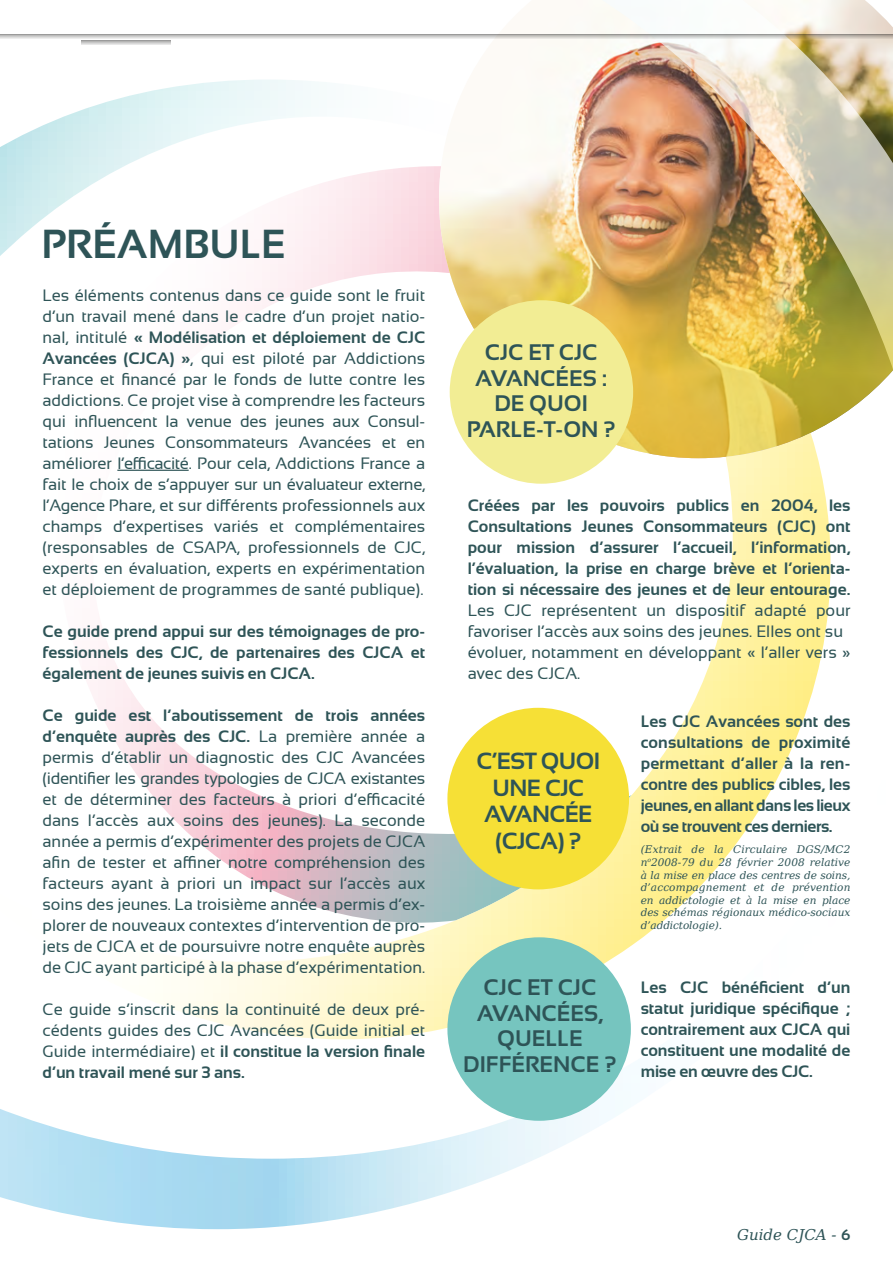
<style>
.page{position:relative;width:893px;height:1263px;background:#fff}
.page>*{position:absolute;margin:0;border:0;box-sizing:border-box;transform-origin:0 0}
.t1{font:700 40.5px "Sansation";color:#2e5457}
.t2{font:700 23.4px/26.5px "Sansation";letter-spacing:-.025em;color:#2e5457;text-align:center}
.t3{font:700 22.5px/25.5px "Sansation";color:#2e5457;text-align:center}
.t4{font:16.5px/21px "Sansation";color:#2e5457;text-align:justify}
.t5{font:700 16.5px/21px "Sansation";color:#2e5457;text-align:justify}
.t6{font:italic 15px "DejaVu Serif";color:#2e5457}
.t7{font:italic 10.5px/12.6px "DejaVu Serif";color:#2e5457;text-align:justify}
.s1{font-weight:700}
.s2{font-family:"Sansation";font-weight:700;font-style:normal}
</style>
<div class="page">
<img style="left:0;top:38px;width:831px;height:1191px">
<img style="left:439px;top:0;width:454px;height:458px">
<hr style="left:117px;top:470px;width:72px;height:1px;background:#2e5457">
<div style="left:450px;top:300px;width:183px;height:184px;background:#f2ed94;border-radius:50%"></div>
<div style="left:447px;top:937px;width:184px;height:184px;background:#76c5bf;border-radius:50%"></div>
<div style="left:447px;top:708px;width:182px;height:181px;background:#f6e036;border-radius:50%"></div>
<svg style="left:0;top:34px;width:893px;height:4px;background:#bebcb9"></svg>
<svg style="left:82px;top:40px;width:89px;height:5px"></svg>
<h1 class="t1" style="left:41px;top:221px;width:246px">PRÉAMBULE</h1>
<p class="t4" style="left:43px;top:285px;width:384px">Les éléments contenus dans ce guide sont le fruit d’un travail mené dans le cadre d’un projet natio&shy;nal, intitulé <span class="s1">« Modélisation et déploiement de CJC Avancées (CJCA) »</span>, qui est piloté par Addictions France et financé par le fonds de lutte contre les addictions. Ce projet vise à comprendre les facteurs qui influencent la venue des jeunes aux Consul&shy;tations Jeunes Consommateurs Avancées et en améliorer l’efficacité. Pour cela, Addictions France a fait le choix de s’appuyer sur un évaluateur externe, l’Agence Phare, et sur différents professionnels aux champs d’expertises variés et complémentaires (responsables de CSAPA, professionnels de CJC, experts en évaluation, experts en expérimentation et déploiement de programmes de santé publique).</p>
<p class="t5" style="left:43px;top:621px;width:384px">Ce guide prend appui sur des témoignages de pro&shy;fessionnels des CJC, de partenaires des CJCA et également de jeunes suivis en CJCA.</p>
<p class="t4" style="left:43px;top:705px;width:384px"><span class="s1">Ce guide est l’aboutissement de trois années d’enquête auprès des CJC.</span> La première année a permis d’établir un diagnostic des CJC Avancées (identifier les grandes typologies de CJCA existantes et de déterminer des facteurs à priori d’efficacité dans l’accès aux soins des jeunes). La seconde année a permis d’expérimenter des projets de CJCA afin de tester et affiner notre compréhension des facteurs ayant à priori un impact sur l’accès aux soins des jeunes. La troisième année a permis d’ex&shy;plorer de nouveaux contextes d’intervention de pro&shy;jets de CJCA et de poursuivre notre enquête auprès de CJC ayant participé à la phase d’expérimentation.</p>
<p class="t4" style="left:43px;top:999px;width:384px">Ce guide s’inscrit dans la continuité de deux pré&shy;cédents guides des CJC Avancées (Guide initial et Guide intermédiaire) et <span class="s1">il constitue la version finale d’un travail mené sur 3 ans.</span></p>
<h3 class="t3" style="left:467px;top:339px;width:150px">CJC ET CJC<br>AVANCÉES :<br>DE QUOI<br>PARLE-T-ON ?</h3>
<p class="t5" style="left:468px;top:495px;width:384px">Créées par les pouvoirs publics en 2004, les Consultations Jeunes Consommateurs (CJC) ont pour mission d’assurer l’accueil, l’information, l’évaluation, la prise en charge brève et l’orienta&shy;tion si nécessaire des jeunes et de leur entourage.</p>
<p class="t4" style="left:468px;top:600px;width:384px;text-align:left">Les CJC représentent un dispositif adapté pour favoriser l’accès aux soins des jeunes. Elles ont su évoluer, notamment en développant « l’aller vers » avec des CJCA.</p>
<h2 class="t2" style="left:476px;top:748px;width:125px">C’EST QUOI<br>UNE CJC<br>AVANCÉE (CJCA) ?</h2>
<p class="t5" style="left:641px;top:711px;width:211px">Les CJC Avancées sont des consultations de proximité permettant d’aller à la ren&shy;contre des publics cibles, les jeunes, en allant dans les lieux où se trouvent ces derniers.</p>
<p class="t7" style="left:641px;top:843px;width:211px">(Extrait de la Circulaire DGS/MC2 n<sup>o</sup>2008-79 du 28 février 2008 relative à la mise en place des centres de soins, d’accompagnement et de prévention en addictologie et à la mise en place des schémas régionaux médico-sociaux d’addictologie).</p>
<h3 class="t3" style="left:463px;top:975px;width:155px">CJC ET CJC<br>AVANCÉES,<br>QUELLE<br>DIFFÉRENCE ?</h3>
<p class="t5" style="left:641px;top:977px;width:211px">Les CJC bénéficient d’un statut juridique spécifique ; contrairement aux CJCA qui constituent une modalité de mise en œuvre des CJC.</p>
<p class="t6" style="left:737px;top:1223px;width:115px">Guide CJCA - <span class="s2">6</span></p>
</div>
